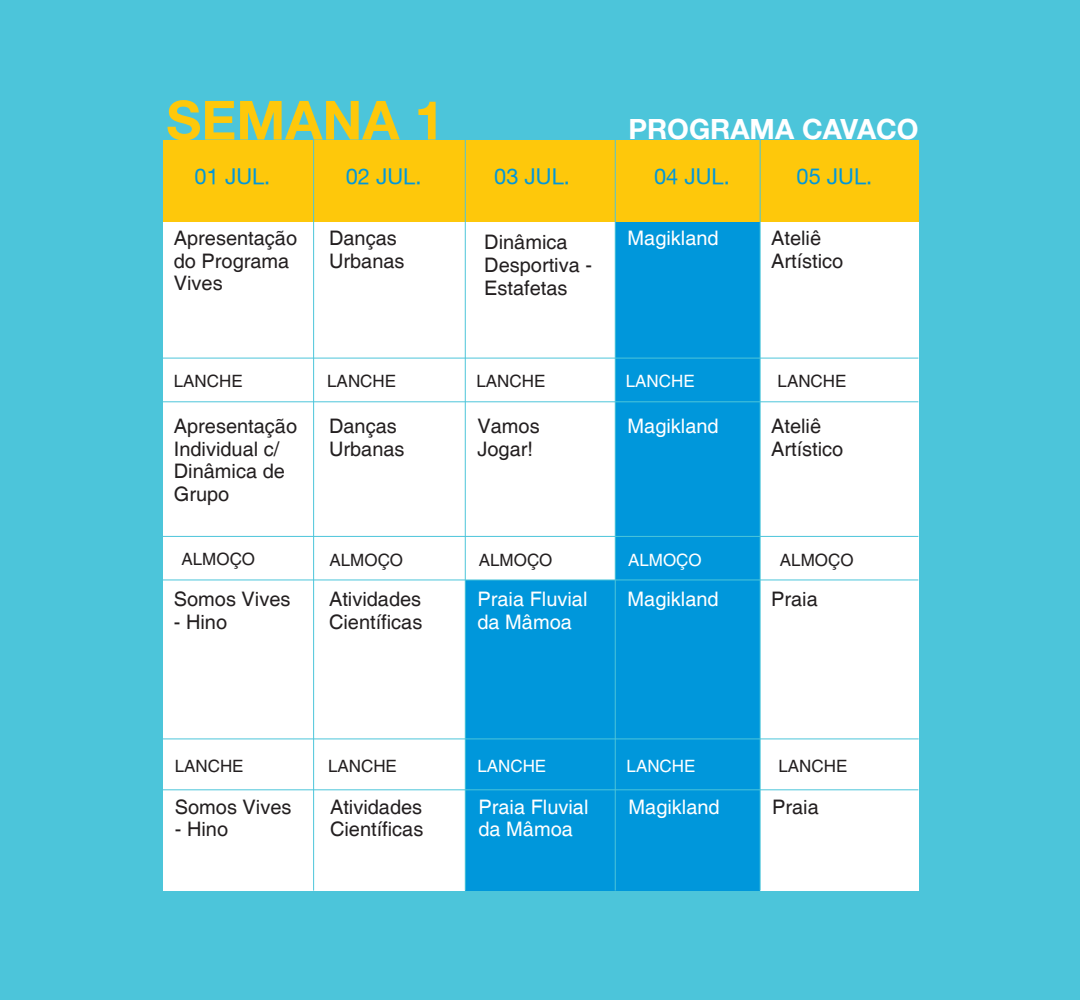
<style>
.page{position:relative;width:1080px;height:1000px;background:#4cc5da}
.page>*{position:absolute;margin:0;border:0;box-sizing:border-box;transform-origin:0 0}
.t1{font:700 54px "Helvetica Neue";color:#fec80b}
.t2{font:700 28px "Helvetica Neue";color:#fff}
.t3{font:21.8px "Helvetica Neue Roman Helvetica Neue Roman";color:#0097db}
.t4{font:20px/22.7px "Helvetica";color:#231f20}
.t5{font:20px/22.7px "Helvetica";color:#fff}
.t6{font:17px "Helvetica LT Std";color:#231f20}
.t7{font:17px "Helvetica LT Std";color:#fff}
</style>
<div class="page">
<div style="left:164px;top:140px;width:755px;height:83px;background:#fec80b"></div>
<div style="left:164px;top:222px;width:755px;height:669px;background:#fff"></div>
<div style="left:616px;top:222px;width:144px;height:669px;background:#0097db"></div>
<div style="left:465px;top:580px;width:151px;height:311px;background:#0097db"></div>
<hr style="left:313px;top:140px;width:1px;height:751px;background:#4cc5da">
<hr style="left:465px;top:140px;width:1px;height:751px;background:#4cc5da">
<hr style="left:161px;top:358px;width:757px;height:1px;background:#4cc5da">
<hr style="left:161px;top:401px;width:757px;height:1px;background:#4cc5da">
<hr style="left:161px;top:536px;width:757px;height:1px;background:#4cc5da">
<hr style="left:161px;top:579px;width:757px;height:1px;background:#4cc5da">
<hr style="left:162px;top:738px;width:757px;height:1px;background:#4cc5da">
<hr style="left:161px;top:789px;width:757px;height:1px;background:#4cc5da">
<hr style="left:615px;top:140px;width:1px;height:751px;background:#4cc5da">
<hr style="left:760px;top:140px;width:1px;height:751px;background:#4cc5da">
<h1 class="t1" style="left:166px;top:87px;width:280px">SEMANA 1</h1>
<p class="t3" style="left:195px;top:163px;width:77px">01 JUL.</p>
<p class="t3" style="left:346px;top:163px;width:77px">02 JUL.</p>
<p class="t3" style="left:494px;top:163px;width:77px">03 JUL.</p>
<p class="t3" style="left:654px;top:163px;width:77px">04 JUL.</p>
<p class="t3" style="left:797px;top:163px;width:77px">05 JUL.</p>
<h2 class="t2" style="left:628px;top:112px;width:292px">PROGRAMA CAVACO</h2>
<p class="t4" style="left:174px;top:227px;width:125px">Apresentação do Programa<br>Vives</p>
<p class="t4" style="left:329px;top:227px;width:77px">Danças<br>Urbanas</p>
<p class="t4" style="left:484px;top:232px;width:109px">Dinâmica<br>Desportiva -<br>Estafetas</p>
<p class="t5" style="left:628px;top:227px;width:93px">Magikland</p>
<p class="t4" style="left:771px;top:227px;width:74px">Ateliê<br>Artístico</p>
<p class="t6" style="left:174px;top:371px;width:70px">LANCHE</p>
<p class="t6" style="left:327px;top:371px;width:70px">LANCHE</p>
<p class="t6" style="left:477px;top:371px;width:70px">LANCHE</p>
<p class="t7" style="left:626px;top:371px;width:70px">LANCHE</p>
<p class="t6" style="left:778px;top:371px;width:70px">LANCHE</p>
<p class="t4" style="left:174px;top:415px;width:125px">Apresentação<br>Individual c/<br>Dinâmica de<br>Grupo</p>
<p class="t4" style="left:329px;top:415px;width:77px">Danças<br>Urbanas</p>
<p class="t4" style="left:478px;top:415px;width:64px">Vamos<br>Jogar!</p>
<p class="t5" style="left:628px;top:415px;width:93px">Magikland</p>
<p class="t4" style="left:771px;top:415px;width:74px">Ateliê<br>Artístico</p>
<p class="t6" style="left:182px;top:549px;width:75px">ALMOÇO</p>
<p class="t6" style="left:330px;top:550px;width:75px">ALMOÇO</p>
<p class="t6" style="left:479px;top:550px;width:75px">ALMOÇO</p>
<p class="t7" style="left:628px;top:550px;width:75px">ALMOÇO</p>
<p class="t6" style="left:780px;top:550px;width:75px">ALMOÇO</p>
<p class="t4" style="left:174px;top:588px;width:118px">Somos Vives</p>
<p class="t4" style="left:174px;top:611px;width:55px">- Hino</p>
<p class="t4" style="left:329px;top:588px;width:95px">Atividades<br>Científicas</p>
<p class="t5" style="left:478px;top:588px;width:112px">Praia Fluvial da Mâmoa</p>
<p class="t5" style="left:628px;top:588px;width:93px">Magikland</p>
<p class="t4" style="left:771px;top:588px;width:48px">Praia</p>
<p class="t6" style="left:175px;top:756px;width:70px">LANCHE</p>
<p class="t6" style="left:328px;top:756px;width:70px">LANCHE</p>
<p class="t7" style="left:477px;top:756px;width:70px">LANCHE</p>
<p class="t7" style="left:627px;top:756px;width:70px">LANCHE</p>
<p class="t6" style="left:778px;top:756px;width:70px">LANCHE</p>
<p class="t4" style="left:175px;top:796px;width:118px">Somos Vives</p>
<p class="t4" style="left:175px;top:819px;width:55px">- Hino</p>
<p class="t4" style="left:330px;top:796px;width:95px">Atividades<br>Científicas</p>
<p class="t5" style="left:479px;top:796px;width:112px">Praia Fluvial da Mâmoa</p>
<p class="t5" style="left:629px;top:796px;width:93px">Magikland</p>
<p class="t4" style="left:772px;top:796px;width:48px">Praia</p>
</div>
